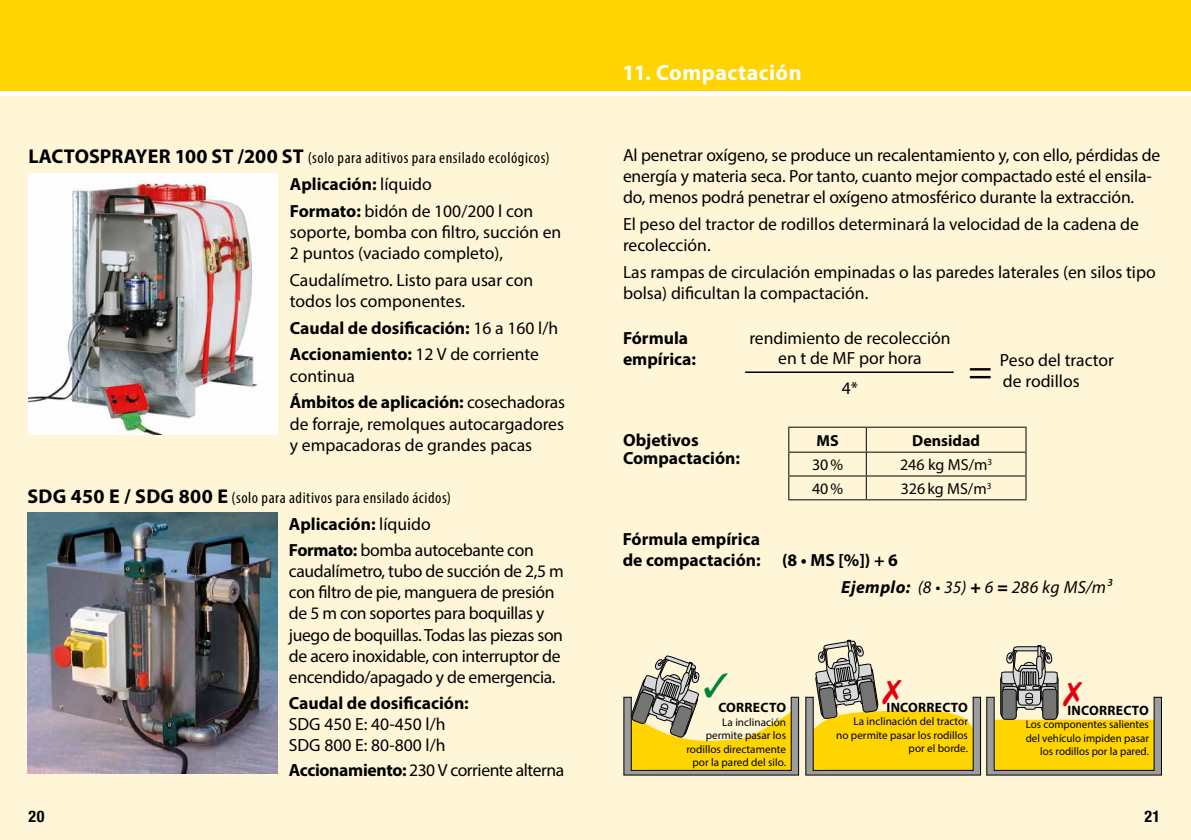
<style>
.page{position:relative;width:1191px;height:840px;background:#fff}
.page>*{position:absolute;margin:0;border:0;box-sizing:border-box;transform-origin:0 0}
.t1{font:40px "Myriad Pro";color:#000}
.t2{font:700 22px "Myriad Pro";letter-spacing:.02em;color:#fff}
.t3{font:17.6px/21.2px "Myriad Pro";letter-spacing:-.01em;color:#000}
.t4{font:700 17.6px/21.2px "Myriad Pro";color:#000}
.t5{font:italic 17.6px "Myriad Pro";letter-spacing:.015em;color:#000}
.t6{font:condensed 16px "Myriad Pro";letter-spacing:.03em;color:#000}
.t7{font:16px "Myriad Pro";color:#000}
.t8{font:700 16px "Myriad Pro";color:#000}
.t9{font:700 condensed 16px "Helvetica Neue";color:#000}
.t10{font:700 13.6px "Myriad Pro";letter-spacing:.02em;color:#000}
.t11{font:11.2px/13.4px "Myriad Pro";color:#000;text-align:right}
.s1{font-weight:700;font-stretch:normal;font-size:20px}
.s2{font-weight:700}
.s3{font-weight:400}
.s4{font-weight:900;font-style:normal}
</style>
<div class="page">
<div style="left:0;top:96px;width:595px;height:743px;background:#fff6d8"></div>
<div style="left:595px;top:96px;width:596px;height:743px;background:#fff6d8"></div>
<div style="left:0;top:0;width:595px;height:91px;background:#ffd400"></div>
<div style="left:595px;top:0;width:596px;height:91px;background:#ffd400"></div>
<img style="left:27px;top:512px;width:250px;height:260px">
<img style="left:28px;top:173px;width:250px;height:261px">
<hr style="left:745px;top:371px;width:208px;height:2px;background:#000">
<hr style="left:788px;top:426px;width:78px;height:1px;background:#000">
<hr style="left:866px;top:426px;width:160px;height:1px;background:#000">
<hr style="left:788px;top:451px;width:78px;height:1px;background:#000">
<hr style="left:866px;top:451px;width:160px;height:1px;background:#000">
<hr style="left:788px;top:475px;width:78px;height:1px;background:#000">
<svg style="left:788px;top:427px;width:1px;height:72px"></svg>
<hr style="left:866px;top:475px;width:160px;height:1px;background:#000">
<svg style="left:865px;top:427px;width:1px;height:72px"></svg>
<svg style="left:1025px;top:427px;width:1px;height:72px"></svg>
<hr style="left:788px;top:499px;width:78px;height:1px;background:#000">
<hr style="left:866px;top:499px;width:160px;height:1px;background:#000">
<svg style="left:805px;top:639px;width:357px;height:136px"></svg>
<svg style="left:623px;top:655px;width:176px;height:120px"></svg>
<p class="t6" style="left:28px;top:147px;width:523px"><span class="s1">LACTOSPRAYER 100 ST /200 ST</span> (solo para aditivos para ensilado ecológicos)</p>
<p class="t3" style="left:290px;top:170px;width:245px;line-height:26.8px"><span class="s2">Aplicación:</span> líquido<br><span class="s2">Formato:</span> bidón de 100/200 l con</p>
<p class="t3" style="left:290px;top:221px;width:273px">soporte, bomba con filtro, succión en<br>2 puntos (vaciado completo),</p>
<p class="t3" style="left:290px;top:269px;width:245px">Caudalímetro. Listo para usar con todos los componentes.</p>
<p class="t4" style="left:290px;top:313px;width:270px;line-height:26.8px">Caudal de dosificación: <span class="s3">16 a 160 l/h<br></span>Accionamiento: <span class="s3">12 V de corriente</span></p>
<p class="t3" style="left:290px;top:362px;width:277px;line-height:26.8px">continua<br><span class="s2">Ámbitos de aplicación:</span> cosechadoras</p>
<p class="t3" style="left:290px;top:412px;width:276px">de forraje, remolques autocargadores y empacadoras de grandes pacas</p>
<p class="t6" style="left:27px;top:488px;width:425px"><span class="s1">SDG 450 E / SDG 800 E</span> (solo para aditivos para ensilado ácidos)</p>
<p class="t3" style="left:289px;top:511px;width:246px;line-height:25.6px"><span class="s2">Aplicación:</span> líquido<br><span class="s2">Formato:</span> bomba autocebante con</p>
<p class="t3" style="left:289px;top:560px;width:276px">caudalímetro, tubo de succión de 2,5 m con filtro de pie, manguera de presión de 5 m con soportes para boquillas y juego de boquillas. Todas las piezas son de acero inoxidable, con interruptor de encendido/apagado y de emergencia.</p>
<p class="t4" style="left:289px;top:691px;width:181px">Caudal de dosificación:</p>
<p class="t3" style="left:289px;top:712px;width:158px">SDG 450 E: 40-450 l/h<br>SDG 800 E: 80-800 l/h</p>
<p class="t3" style="left:289px;top:759px;width:277px"><span class="s2">Accionamiento:</span> 230 V corriente alterna</p>
<p class="t2" style="left:622px;top:58px;width:181px">11. Compactación</p>
<p class="t3" style="left:623px;top:144px;width:539px">Al penetrar oxígeno, se produce un recalentamiento y, con ello, pérdidas de energía y materia seca. Por tanto, cuanto mejor compactado esté el ensila&shy;do, menos podrá penetrar el oxígeno atmosférico durante la extracción.</p>
<p class="t3" style="left:623px;top:213px;width:517px">El peso del tractor de rodillos determinará la velocidad de la cadena de recolección.</p>
<p class="t3" style="left:623px;top:261px;width:534px">Las rampas de circulación empinadas o las paredes laterales (en silos tipo bolsa) dificultan la compactación.</p>
<p class="t4" style="left:623px;top:327px;width:75px">Fórmula empírica:</p>
<p class="t3" style="left:749px;top:327px;width:203px;line-height:20px;text-align:center">rendimiento de recolección en t de MF por hora</p>
<p class="t3" style="left:841px;top:377px;width:18px">4*</p>
<p class="t3" style="left:1000px;top:349px;width:115px">Peso del tractor de rodillos</p>
<h1 class="t1" style="left:968px;top:345px;width:25px">=</h1>
<p class="t4" style="left:623px;top:430px;width:119px;line-height:18.2px">Objetivos<br>Compactación:</p>
<p class="t8" style="left:816px;top:429px;width:24px">MS</p>
<p class="t8" style="left:912px;top:429px;width:69px">Densidad</p>
<p class="t7" style="left:812px;top:454px;width:33px">30%</p>
<p class="t7" style="left:900px;top:454px;width:94px">246 kg MS/m<sup>3</sup></p>
<p class="t7" style="left:812px;top:478px;width:33px">40%</p>
<p class="t7" style="left:900px;top:478px;width:92px">326kg MS/m<sup>3</sup></p>
<p class="t4" style="left:622px;top:527px;width:277px">Fórmula empírica<br>de compactación: (8 • MS [%]) + 6</p>
<p class="t5" style="left:841px;top:576px;width:272px"><span class="s2">Ejemplo:</span> (8 • 35) <span class="s4">+</span> 6 <span class="s4">=</span> 286 kg MS/m³</p>
<p class="t10" style="left:718px;top:698px;width:69px">CORRECTO</p>
<p class="t11" style="left:686px;top:714px;width:101px">La inclinación permite pasar los rodillos directamente por la pared del silo.</p>
<p class="t10" style="left:886px;top:698px;width:83px">INCORRECTO</p>
<p class="t11" style="left:836px;top:714px;width:133px">La inclinación del tractor<br>no permite pasar los rodillos por el borde.</p>
<p class="t10" style="left:1067px;top:700px;width:83px">INCORRECTO</p>
<p class="t11" style="left:1025px;top:717px;width:125px">Los componentes salientes del vehículo impiden pasar los rodillos por la pared.</p>
<p class="t9" style="left:29px;top:806px;width:17px">20</p>
<p class="t9" style="left:1144px;top:806px;width:17px">21</p>
</div>
